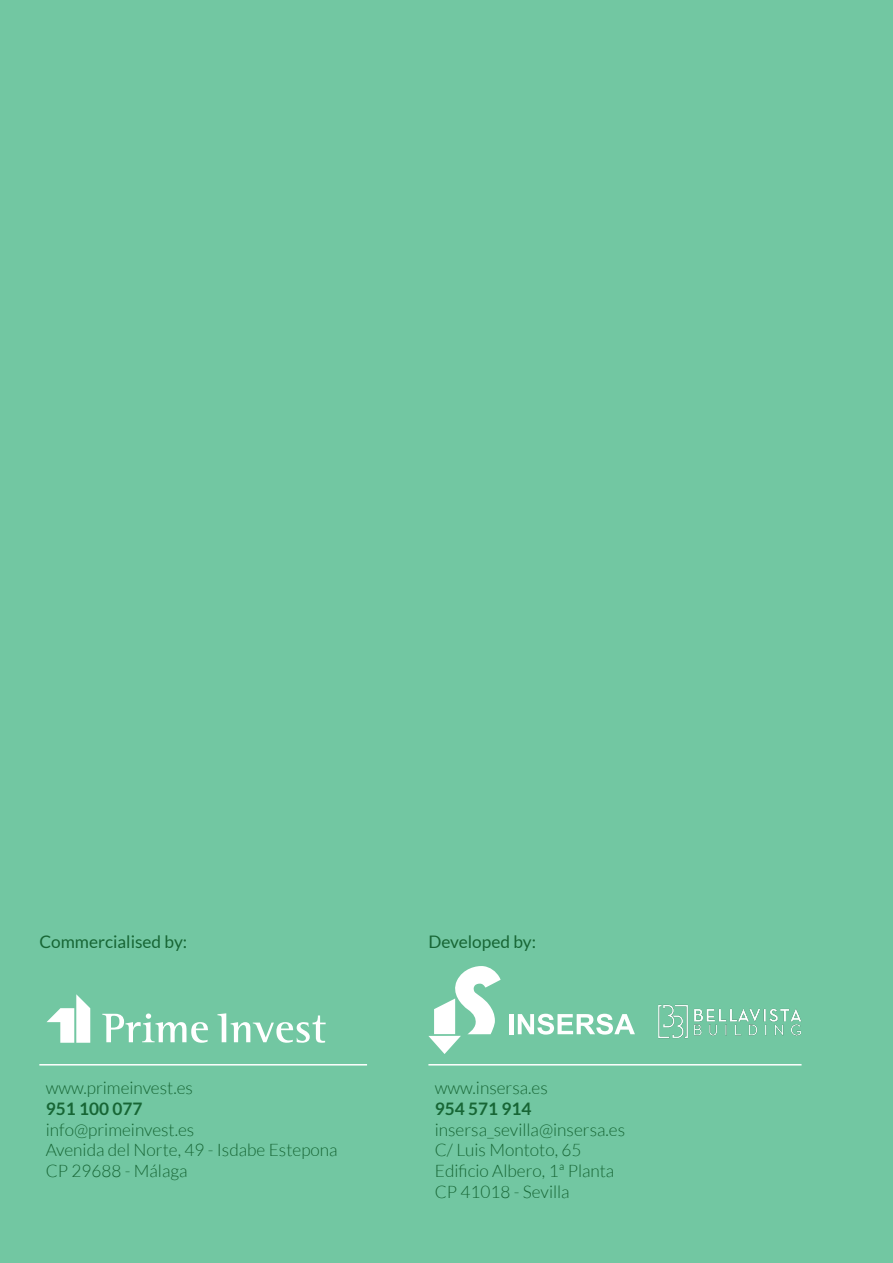
<style>
.page{position:relative;width:893px;height:1263px;background:#72c7a2}
.page>*{position:absolute;margin:0;border:0;box-sizing:border-box;transform-origin:0 0}
.by{font:300 17.25px "Lato";color:#176635}
.by-2{font:17.25px "Lato";color:#176635}
.by-3{font:700 17.25px "Lato";color:#176635}
</style>
<div class="page">
<hr style="left:39px;top:1064px;width:328px;height:1px;background:#fff">
<hr style="left:428px;top:1064px;width:373px;height:1px;background:#fff">
<svg style="left:47px;top:994px;width:43px;height:49px"></svg>
<svg style="left:102px;top:1013px;width:106px;height:30px"></svg>
<svg style="left:217px;top:1013px;width:109px;height:30px"></svg>
<svg style="left:428px;top:966px;width:73px;height:88px"></svg>
<hr style="left:510px;top:1014px;width:4px;height:20px;background:#fff">
<svg style="left:518px;top:1014px;width:117px;height:20px"></svg>
<img style="left:658px;top:1004px;width:144px;height:35px">
<p class="by-2" style="left:39px;top:932px;width:149px">Commercialised by:</p>
<p class="by-2" style="left:428px;top:932px;width:109px">Developed by:</p>
<p class="by" style="left:46px;top:1079px;width:149px">www.primeinvest.es</p>
<p class="by-3" style="left:46px;top:1099px;width:98px">951 100 077</p>
<p class="by" style="left:46px;top:1120px;width:150px">info@primeinvest.es</p>
<p class="by" style="left:46px;top:1141px;width:293px">Avenida del Norte, 49 - Isdabe Estepona</p>
<p class="by" style="left:46px;top:1161px;width:143px">CP 29688 - Málaga</p>
<p class="by" style="left:435px;top:1079px;width:115px">www.insersa.es</p>
<p class="by-3" style="left:435px;top:1099px;width:98px">954 571 914</p>
<p class="by" style="left:435px;top:1120px;width:192px">insersa_sevilla@insersa.es</p>
<p class="by" style="left:435px;top:1141px;width:148px">C/ Luis Montoto, 65</p>
<p class="by" style="left:435px;top:1161px;width:181px">Edificio Albero, 1ª Planta</p>
<p class="by" style="left:435px;top:1182px;width:136px">CP 41018 - Sevilla</p>
</div>
